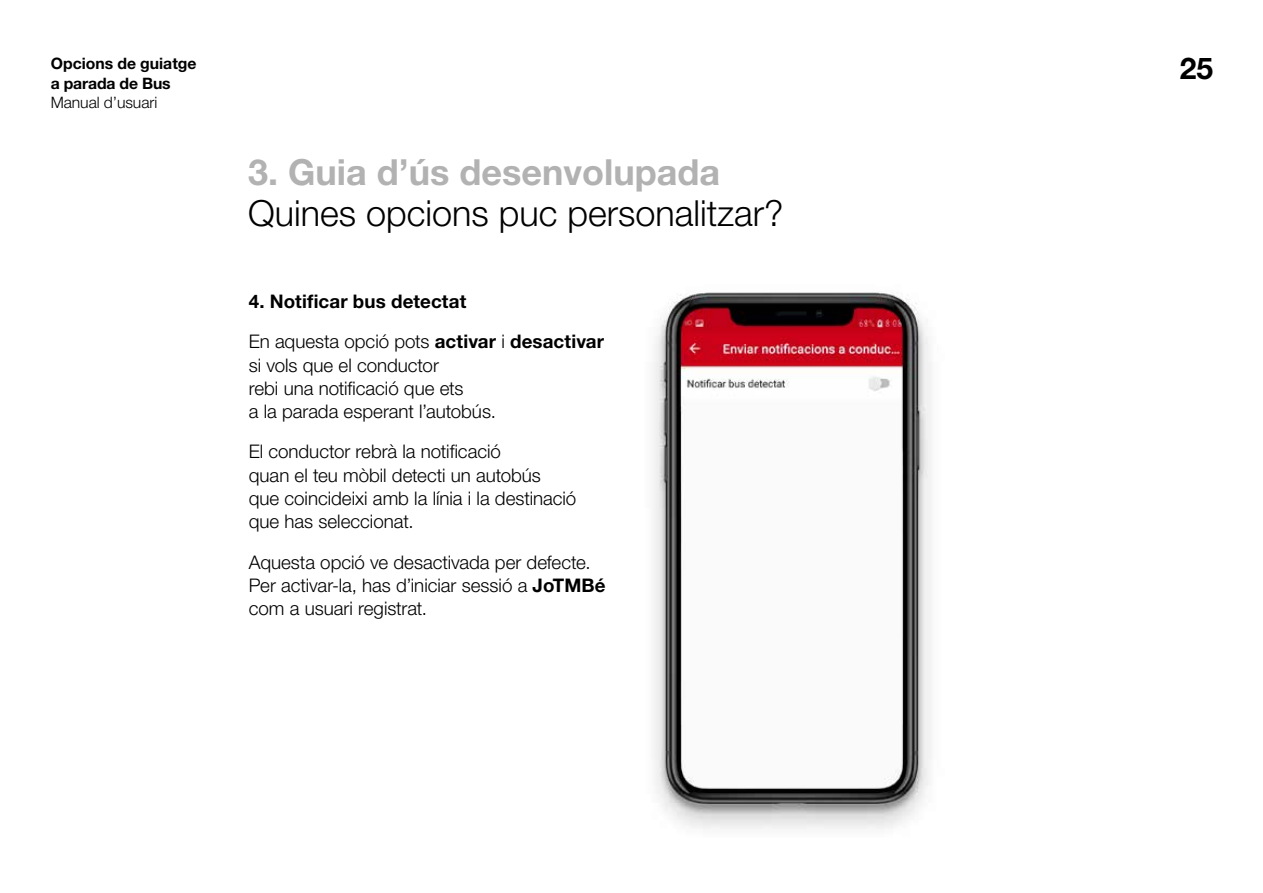
<style>
.page{position:relative;width:1263px;height:893px;background:#fff}
.page>*{position:absolute;margin:0;border:0;box-sizing:border-box;transform-origin:0 0}
.t1{font:300 36px/41.2px "Helvetica Neue LT Std";color:#000}
.t2{font:700 30px "Helvetica Neue LT Std";color:#000}
.t3{font:300 18.75px/23.2px "Helvetica Neue LT Std";color:#000}
.t4{font:700 18.75px "Helvetica Neue LT Std";letter-spacing:.005em;color:#000}
.t5{font:700 15.75px/20.1px "Helvetica Neue LT Std";color:#000}
.t6{font:300 15.75px "Helvetica Neue LT Std";letter-spacing:-.005em;color:#000}
.s1{font-weight:700;color:#b3b2b2}
.s2{font-weight:700}
</style>
<div class="page">
<img style="left:654px;top:292px;width:277px;height:537px">
<p class="t5" style="left:51px;top:52px;width:147px">Opcions de guiatge a parada de Bus</p>
<p class="t6" style="left:51px;top:93px;width:108px">Manual d’usuari</p>
<p class="t1" style="left:248px;top:151px;width:537px"><span class="s1">3. Guia d’ús desenvolupada<br></span>Quines opcions puc personalitzar?</p>
<h4 class="t4" style="left:249px;top:290px;width:219px">4. Notificar bus detectat</h4>
<p class="t3" style="left:249px;top:330px;width:357px">En aquesta opció pots <span class="s2">activar</span> i <span class="s2">desactivar </span>si vols que el conductor<br>rebi una notificació que ets<br>a la parada esperant l’autobús.</p>
<p class="t3" style="left:249px;top:440px;width:329px">El conductor rebrà la notificació<br>quan el teu mòbil detecti un autobús<br>que coincideixi amb la línia i la destinació que has seleccionat.</p>
<p class="t3" style="left:249px;top:550px;width:358px">Aquesta opció ve desactivada per defecte.<br>Per activar-la, has d’iniciar sessió a <span class="s2">JoTMBé </span>com a usuari registrat.</p>
<p class="t2" style="left:1180px;top:50px;width:35px">25</p>
</div>
